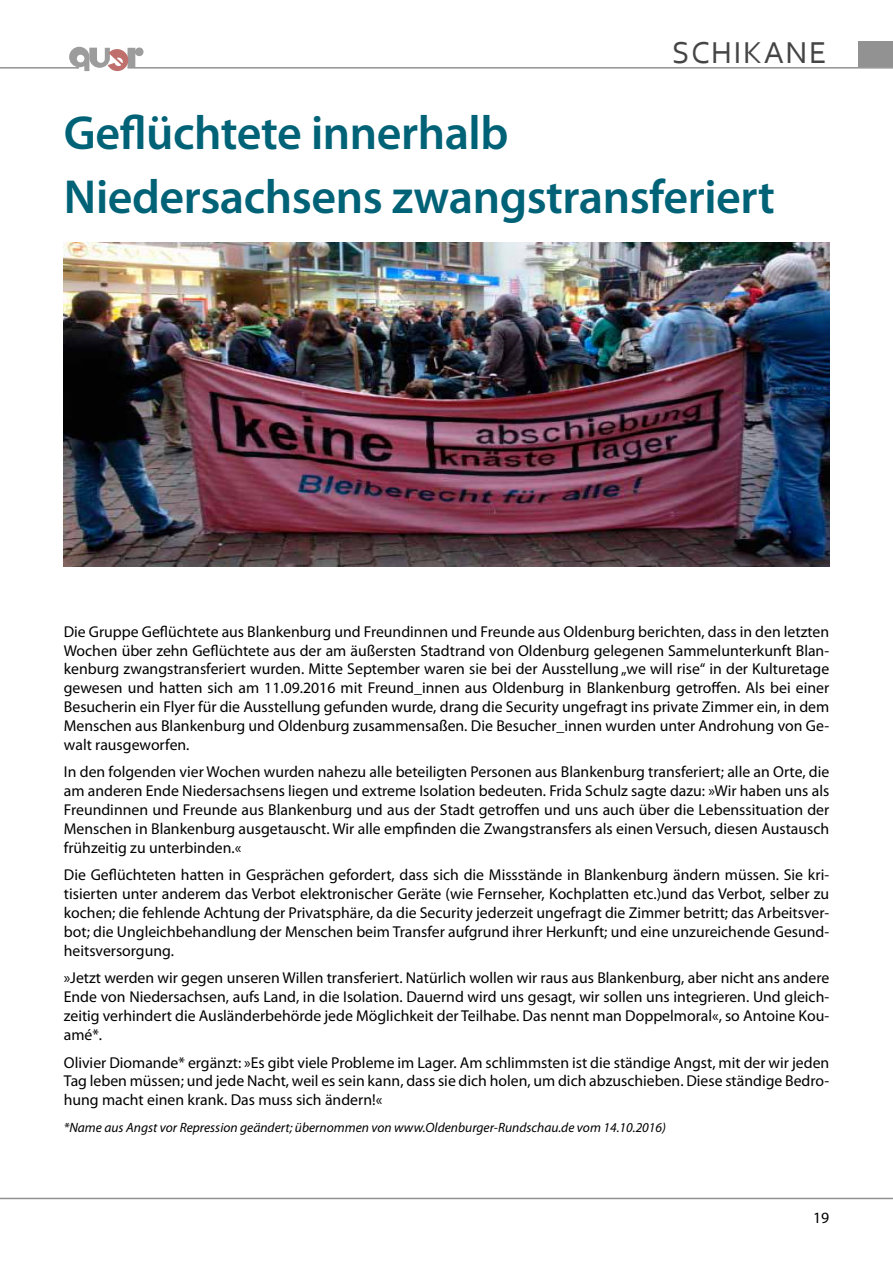
<style>
.page{position:relative;width:893px;height:1263px;background:#fff}
.page>*{position:absolute;margin:0;border:0;box-sizing:border-box;transform-origin:0 0}
.t1{font:600 48px/63.8px "Myriad Pro";letter-spacing:-.01em;color:#006277}
.t2{font:31.65px "Corbel";letter-spacing:.05em;color:#454545}
.t3{font:15.75px/18.9px "Myriad Pro";color:#000;text-align:justify}
.t4{font:italic 13.5px "Myriad Pro";color:#000}
</style>
<div class="page">
<div style="left:858px;top:41px;width:35px;height:26px;background:#919291"></div>
<svg style="left:69px;top:47px;width:75px;height:24px"></svg>
<hr style="left:128px;top:67px;width:765px;height:2px;background:#919291">
<hr style="left:0;top:67px;width:79px;height:2px;background:#919291">
<hr style="left:0;top:1198px;width:893px;height:1px;background:#919291">
<img style="left:64px;top:242px;width:765px;height:324px">
<h2 class="t2" style="left:672px;top:33px;width:152px">SCHI KANE</h2>
<h1 class="t1" style="left:64px;top:100px;width:713px">Geflüchtete innerhalb<br>Niedersachsens zwangstransferiert</h1>
<p class="t3" style="left:64px;top:622px;width:767px">Die Gruppe Geflüchtete aus Blankenburg und Freundinnen und Freunde aus Oldenburg berichten, dass in den letzten Wochen über zehn Geflüchtete aus der am äußersten Stadtrand von Oldenburg gelegenen Sammelunterkunft Blan&shy;kenburg zwangstransferiert wurden. Mitte September waren sie bei der Ausstellung „we will rise“ in der Kulturetage gewesen und hatten sich am 11.09.2016 mit Freund_innen aus Oldenburg in Blankenburg getrof-fen. Als bei einer Besucherin ein Flyer für die Ausstellung gefunden wurde, drang die Security ungefragt ins private Zimmer ein, in dem Menschen aus Blankenburg und Oldenburg zusammensaßen. Die Besucher_innen wurden unter Androhung von Ge&shy;walt rausgeworfen.</p>
<p class="t3" style="left:64px;top:762px;width:767px">In den folgenden vier Wochen wurden nahezu alle beteiligten Personen aus Blankenburg transferiert; alle an Orte, die am anderen Ende Niedersachsens liegen und extreme Isolation bedeuten. Frida Schulz sagte dazu: »Wir haben uns als Freundinnen und Freunde aus Blankenburg und aus der Stadt getrof-fen und uns auch über die Lebenssituation der Menschen in Blankenburg ausgetauscht. Wir alle empfinden die Zwangstransfers als einen Versuch, diesen Austausch frühzeitig zu unterbinden.«</p>
<p class="t3" style="left:64px;top:865px;width:767px">Die Geflüchteten hatten in Gesprächen gefordert, dass sich die Missstände in Blankenburg ändern müssen. Sie kri&shy;tisierten unter anderem das Verbot elektronischer Geräte (wie Fernseher, Kochplatten etc.)und das Verbot, selber zu kochen; die fehlende Achtung der Privatsphäre, da die Security jederzeit ungefragt die Zimmer betritt; das Arbeitsver&shy;bot; die Ungleichbehandlung der Menschen beim Transfer aufgrund ihrer Herkunft; und eine unzureichende Gesund&shy;heitsversorgung.</p>
<p class="t3" style="left:64px;top:968px;width:767px">»Jetzt werden wir gegen unseren Willen transferiert. Natürlich wollen wir raus aus Blankenburg, aber nicht ans andere Ende von Niedersachsen, aufs Land, in die Isolation. Dauernd wird uns gesagt, wir sollen uns integrieren. Und gleich&shy;zeitig verhindert die Ausländerbehörde jede Möglichkeit der Teilhabe. Das nennt man Doppelmoral«, so Antoine Kou&shy;amé*.</p>
<p class="t3" style="left:64px;top:1052px;width:767px">Olivier Diomande* ergänzt: »Es gibt viele Probleme im Lager. Am schlimmsten ist die ständige Angst, mit der wir jeden Tag leben müssen; und jede Nacht, weil es sein kann, dass sie dich holen, um dich abzuschieben. Diese ständige Bedro&shy;hung macht einen krank. Das muss sich ändern!«</p>
<p class="t4" style="left:64px;top:1119px;width:604px">*Name aus Angst vor Repression geändert; übernommen von www.Oldenburger-Rundschau.de vom 14.10.2016)</p>
<p class="t3" style="left:813px;top:1207px;width:18px">19</p>
</div>
